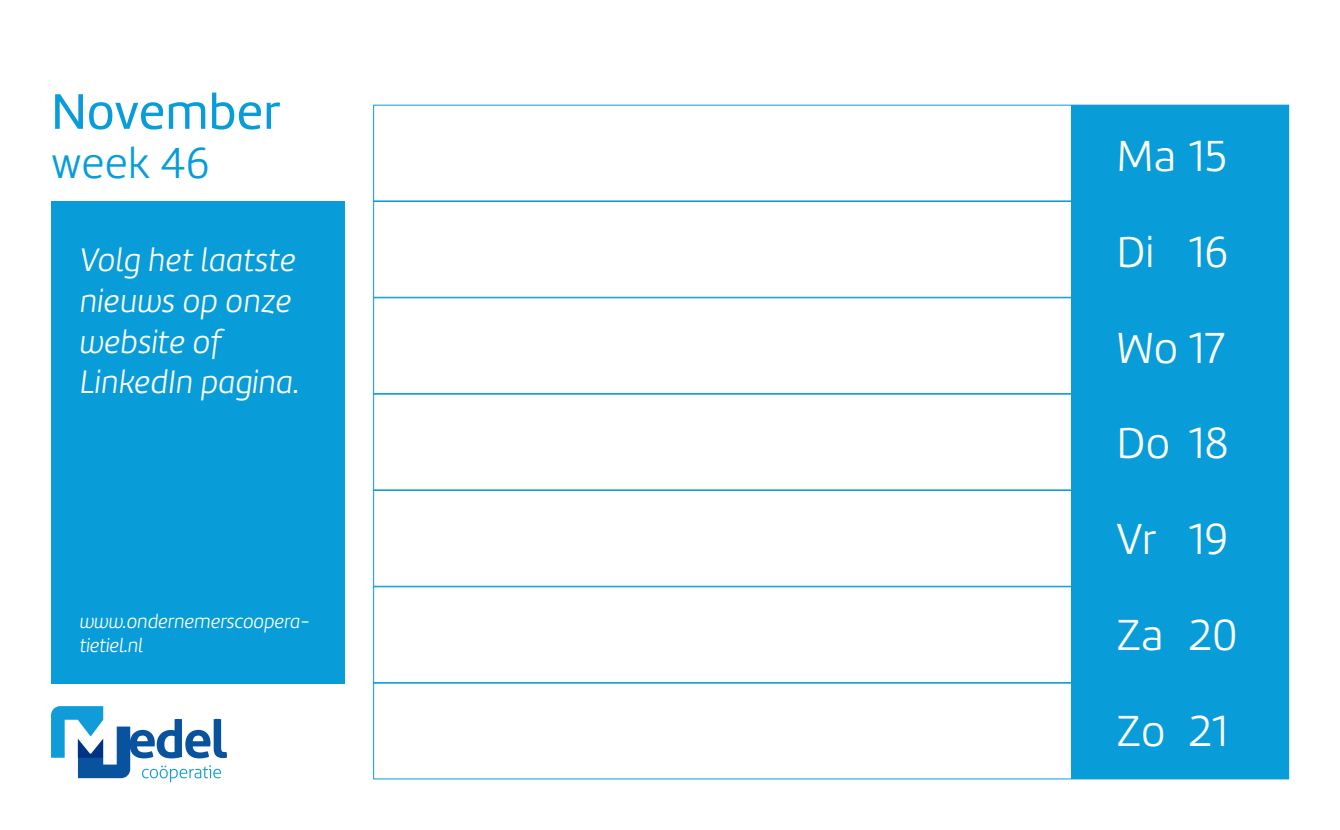
<style>
.page{position:relative;width:1340px;height:830px;background:#fff}
.page>*{position:absolute;margin:0;border:0;box-sizing:border-box;transform-origin:0 0}
.t1{font:51.75px "Marine";color:#089dd9}
.t2{font:300 45px/95.9px "Marine";color:#fff}
.t3{font:300 45px "Marine";color:#089dd9}
.t4{font:italic 300 33.75px/40.5px "Marine";color:#fff}
.t5{font:italic 300 20.25px/24.3px "Marine";letter-spacing:-.01em;color:#fff}
</style>
<div class="page">
<div style="left:51px;top:201px;width:293px;height:481px;background:#089dd9"></div>
<div style="left:1070px;top:105px;width:218px;height:673px;background:#089dd9"></div>
<svg style="left:51px;top:706px;width:176px;height:76px"></svg>
<div style="left:373px;top:682px;width:915px;height:96px;border:1px solid #089dd9"></div>
<div style="left:373px;top:586px;width:915px;height:96px;border:1px solid #089dd9"></div>
<div style="left:373px;top:490px;width:915px;height:96px;border:1px solid #089dd9"></div>
<div style="left:373px;top:393px;width:915px;height:97px;border:1px solid #089dd9"></div>
<div style="left:373px;top:297px;width:915px;height:96px;border:1px solid #089dd9"></div>
<div style="left:373px;top:201px;width:915px;height:96px;border:1px solid #089dd9"></div>
<div style="left:373px;top:105px;width:915px;height:96px;border:1px solid #089dd9"></div>
<h1 class="t1" style="left:51px;top:79px;width:231px">November</h1>
<h2 class="t3" style="left:51px;top:136px;width:160px">week 46</h2>
<h2 class="t2" style="left:1116px;top:107px;width:122px">Ma 15<br>Di 16<br>Wo 17<br>Do 18<br>Vr 19<br>Za 20<br>Zo 21</h2>
<p class="t4" style="left:80px;top:239px;width:222px">Volg het laatste nieuws op onze website of<br>LinkedIn pagina.</p>
<p class="t5" style="left:80px;top:608px;width:231px">www.ondernemerscoopera&shy;tietiel.nl</p>
</div>
